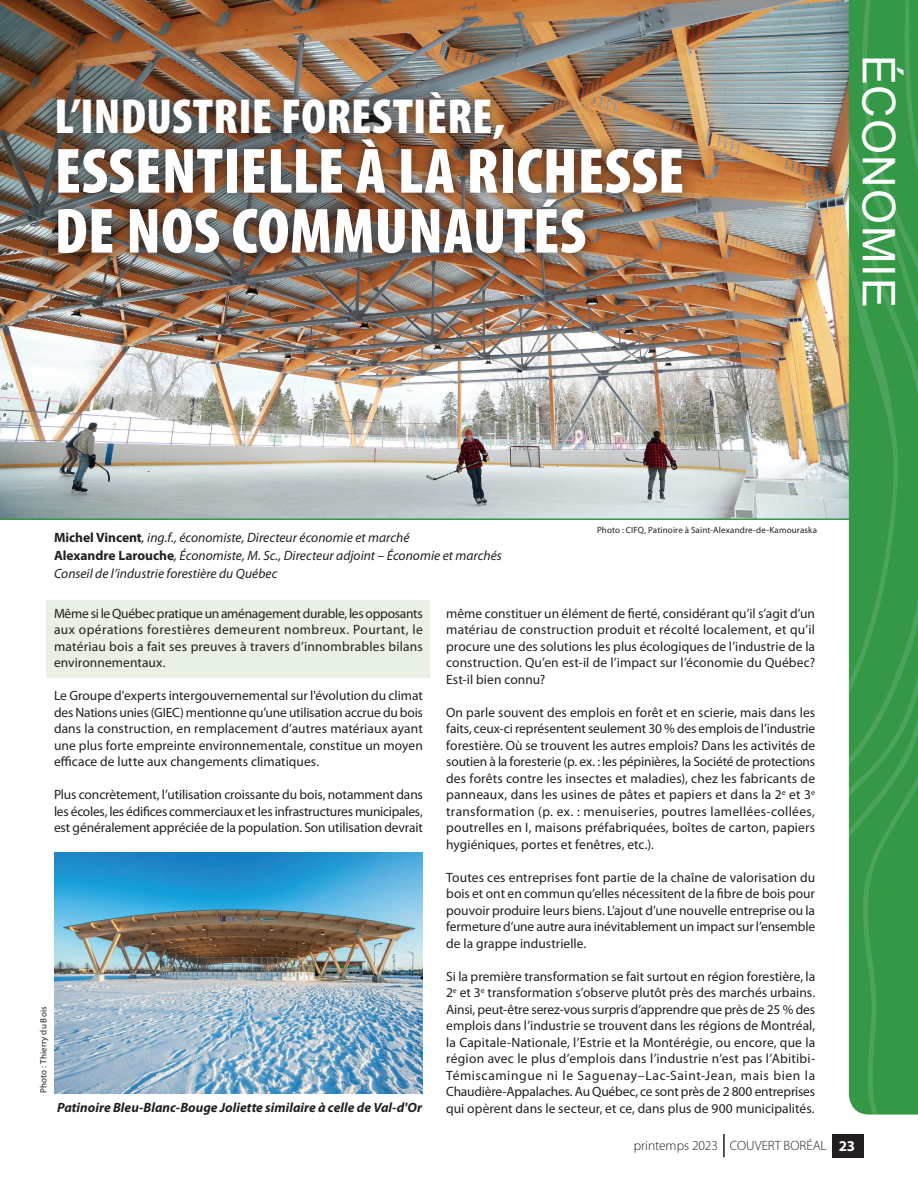
<style>
.page{position:relative;width:918px;height:1188px;background:#fff}
.page>*{position:absolute;margin:0;border:0;box-sizing:border-box;transform-origin:0 0}
.t1{font:900 condensed 64.5px/60px "Myriad Pro";letter-spacing:.005em;color:#fff}
.t2{font:900 condensed 49.5px "Myriad Pro";letter-spacing:.005em;color:#fff}
.t3{font:45px "Arial";letter-spacing:.03em;color:#fff}
.t4{font:13.5px/16.5px "Myriad Pro";letter-spacing:.005em;color:#231f20;text-align:justify}
.t5{font:italic 13.5px/18px "Myriad Pro";color:#231f20}
.t6{font:italic 700 13.5px "Myriad Pro";color:#231f20}
.t7{font:300 13.5px "Myriad Pro";color:#231f20}
.t8{font:9px "Myriad Pro";letter-spacing:.015em;color:#231f20}
.s1{font-weight:700;font-style:normal}
.s2{font-weight:700;font-size:15px;color:#fff}
</style>
<div class="page">
<div style="left:46px;top:600px;width:383px;height:78px;background:#e9f0e5"></div>
<img style="left:0;top:0;width:849px;height:519px">
<div style="left:833px;top:1134px;width:31px;height:23px;background:#231f20"></div>
<hr style="left:723px;top:1134px;width:2px;height:23px;background:#231f20">
<svg style="left:850px;top:0;width:12px;height:1114px;background:#379949"></svg>
<svg style="left:862px;top:0;width:56px;height:1115px;background:#38994a"></svg>
<hr style="left:1px;top:518px;width:851px;height:2px;background:#359847">
<div style="left:43px;top:77px;width:654px;height:191px;background:#231f20;opacity:.75"></div>
<img style="left:54px;top:852px;width:369px;height:242px">
<h2 class="t2" style="left:54px;top:89px;width:452px">L’INDUSTRIE FORESTIÈRE,</h2>
<h1 class="t1" style="left:55px;top:142px;width:631px">ESSENTIELLE À LA RICHESSE<br>DE NOS COMMUNAUTÉS</h1>
<h3 class="t3" style="left:909px;top:55px;width:255px;rotate:90deg">ÉCONOMIE</h3>
<p class="t5" style="left:54px;top:528px;width:449px"><span class="s1">Michel Vincent</span>, ing.f., économiste, Directeur économie et marché<br><span class="s1">Alexandre Larouche</span>, Économiste, M. Sc., Directeur adjoint – Économie et marchés<br>Conseil de l’industrie forestière du Québec</p>
<p class="t8" style="left:597px;top:524px;width:221px">Photo : CIFQ, Patinoire à Saint-Alexandre-de-Kamouraska</p>
<p class="t4" style="left:54px;top:605px;width:371px">Même si le Québec pratique un aménagement durable, les opposants aux opérations forestières demeurent nombreux. Pourtant, le matériau bois a fait ses preuves à travers d’innombrables bilans environnementaux.</p>
<p class="t4" style="left:54px;top:687px;width:370px">Le Groupe d'experts intergouvernemental sur l'évolution du climat des Nations unies (GIEC) mentionne qu’une utilisation accrue du bois dans la construction, en remplacement d’autres matériaux ayant une plus forte empreinte environnementale, constitue un moyen efficace de lutte aux changements climatiques.</p>
<p class="t4" style="left:54px;top:786px;width:371px">Plus concrètement, l’utilisation croissante du bois, notamment dans les écoles, les édifices commerciaux et les infrastructures municipales, est généralement appréciée de la population. Son utilisation devrait</p>
<p class="t8" style="left:38px;top:1093px;width:88px;rotate:-90deg">Photo : Thierry du Bois</p>
<p class="t6" style="left:57px;top:1098px;width:366px">Patinoire Bleu-Blanc-Bouge Joliette similaire à celle de Val-d'Or</p>
<p class="t4" style="left:446px;top:605px;width:370px">même constituer un élément de fierté, considérant qu’il s’agit d’un matériau de construction produit et récolté localement, et qu’il procure une des solutions les plus écologiques de l’industrie de la construction. Qu’en est-il de l’impact sur l’économie du Québec?<br>Est-il bien connu?</p>
<p class="t4" style="left:446px;top:704px;width:371px">On parle souvent des emplois en forêt et en scierie, mais dans les faits, ceux-ci représentent seulement 30 % des emplois de l’industrie forestière. Où se trouvent les autres emplois? Dans les activités de soutien à la foresterie (p. ex. : les pépinières, la Société de protections des forêts contre les insectes et maladies), chez les fabricants de panneaux, dans les usines de pâtes et papiers et dans la 2<sup>e</sup> et 3<sup>e </sup>transformation (p. ex. : menuiseries, poutres lamellées-collées, poutrelles en I, maisons préfabriquées, boîtes de carton, papiers hygiéniques, portes et fenêtres, etc.).</p>
<p class="t4" style="left:446px;top:869px;width:371px">Toutes ces entreprises font partie de la chaîne de valorisation du bois et ont en commun qu’elles nécessitent de la fibre de bois pour pouvoir produire leurs biens. L’ajout d’une nouvelle entreprise ou la fermeture d’une autre aura inévitablement un impact sur l’ensemble de la grappe industrielle.</p>
<p class="t4" style="left:446px;top:968px;width:371px">Si la première transformation se fait surtout en région forestière, la 2<sup>e</sup> et 3<sup>e</sup> transformation s’observe plutôt près des marchés urbains.<br>Ainsi, peut-être serez-vous surpris d’apprendre que près de 25 % des emplois dans l’industrie se trouvent dans les régions de Montréal, la Capitale-Nationale, l’Estrie et la Montérégie, ou encore, que la région avec le plus d’emplois dans l’industrie n’est pas l’Abitibi-Témiscamingue ni le Saguenay–Lac-Saint-Jean, mais bien la Chaudière-Appalaches. Au Québec, ce sont près de 2 800 entreprises qui opèrent dans le secteur, et ce, dans plus de 900 municipalités.</p>
<p class="t7" style="left:634px;top:1138px;width:223px">printemps 2023 COUVERT BORÉAL <span class="s2">23</span></p>
</div>
